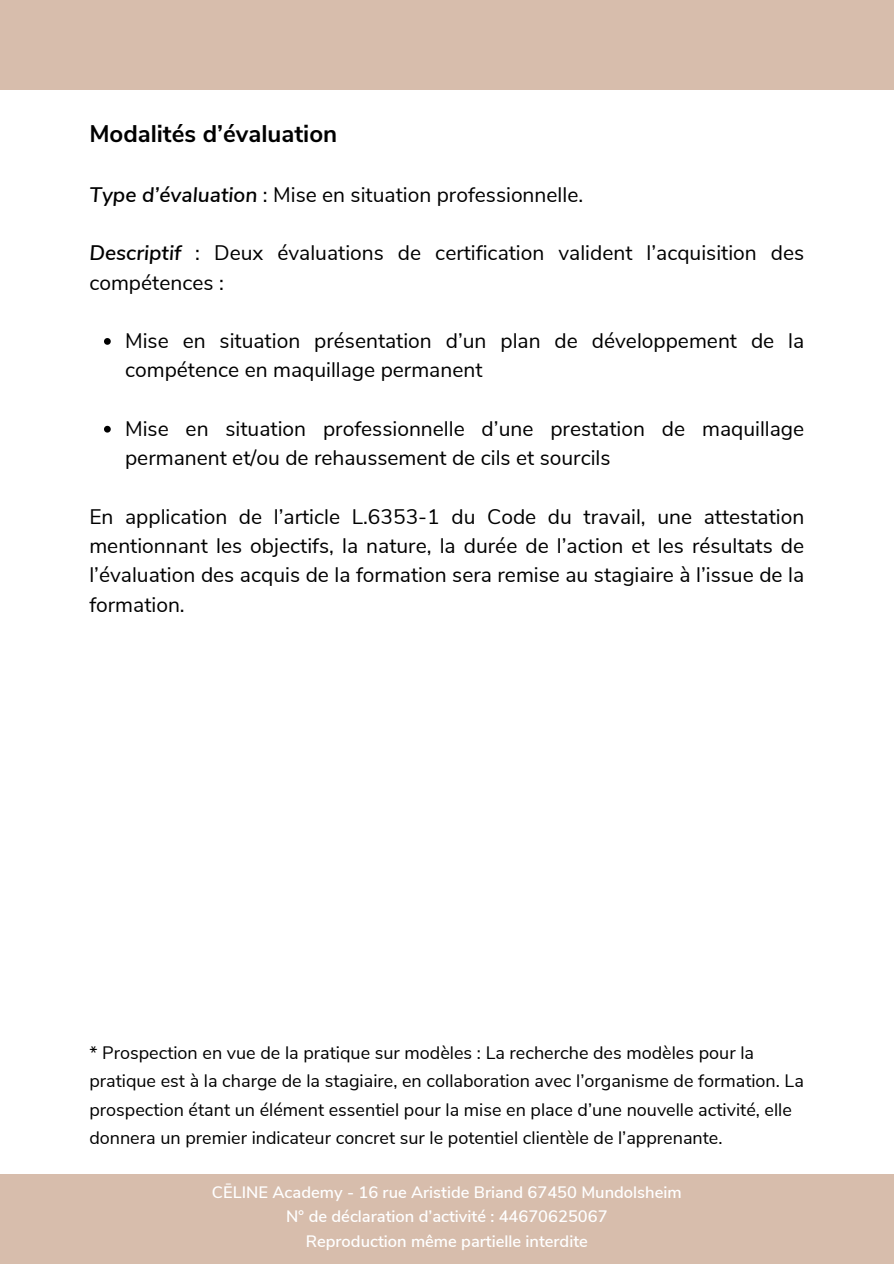
<style>
.page{position:relative;width:894px;height:1264px;background:#fff}
.page>*{position:absolute;margin:0;border:0;box-sizing:border-box;transform-origin:0 0}
.t1{font:700 24px "Nunito Sans";color:#000}
.t2{font:21px/29.2px "Nunito Sans";color:#000}
.t3{font:18px/28.2px "Nunito Sans";color:#000}
.t4{font:600 16.5px "Nunito Sans";color:#fff}
.s1{font-weight:600;font-style:italic}
</style>
<div class="page">
<div style="left:0;top:0;width:893px;height:89px;background:#d7bdac"></div>
<div style="left:0;top:1174px;width:893px;height:89px;background:#d7bdac"></div>
<svg style="left:104px;top:338px;width:7px;height:7px"></svg>
<svg style="left:104px;top:426px;width:7px;height:6px"></svg>
<p class="t1" style="left:89px;top:118px;width:249px">Modalités d’évaluation</p>
<p class="t2" style="left:89px;top:180px;width:495px"><span class="s1">Type d’évaluation</span> : Mise en situation professionnelle.</p>
<p class="t2" style="left:89px;top:239px;width:716px"><span class="s1">Descriptif</span> : Deux évaluations de certification valident l’acquisition des compétences :</p>
<p class="t2" style="left:125px;top:326px;width:680px">Mise en situation présentation d’un plan de développement de la compétence en maquillage permanent</p>
<p class="t2" style="left:125px;top:414px;width:680px">Mise en situation professionnelle d’une prestation de maquillage permanent et/ou de rehaussement de cils et sourcils</p>
<p class="t2" style="left:89px;top:502px;width:716px;text-align:justify">En application de l’article L.6353-1 du Code du travail, une attestation mentionnant les objectifs, la nature, la durée de l’action et les résultats de l’évaluation des acquis de la formation sera remise au stagiaire à l’issue de la formation.</p>
<p class="t3" style="left:89px;top:1039px;width:715px">* Prospection en vue de la pratique sur modèles : La recherche des modèles pour la pratique est à la charge de la stagiaire, en collaboration avec l’organisme de formation. La prospection étant un élément essentiel pour la mise en place d’une nouvelle activité, elle donnera un premier indicateur concret sur le potentiel clientèle de l’apprenante.</p>
<p class="t4" style="left:212px;top:1180px;width:471px">CĒLINE Academy - 16 rue Aristide Briand 67450 Mundolsheim</p>
<p class="t4" style="left:286px;top:1205px;width:323px">N° de déclaration d’activité : 44670625067</p>
<p class="t4" style="left:305px;top:1230px;width:283px">Reproduction même partielle interdite</p>
</div>
